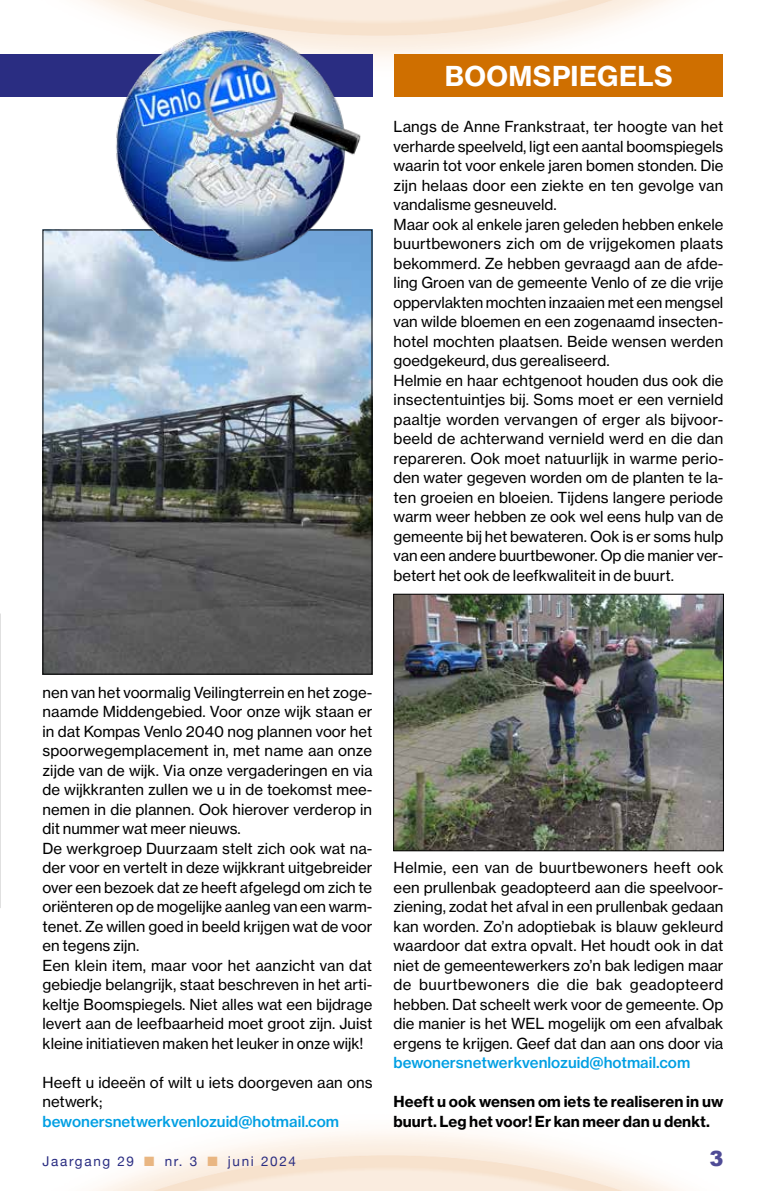
<style>
.page{position:relative;width:766px;height:1191px;background:#fff}
.page>*{position:absolute;margin:0;border:0;box-sizing:border-box;transform-origin:0 0}
.t1{font:27px "N Haas Grotesk TX Pro 75 Bd";letter-spacing:.015em;color:#fff}
.t2{font:900 21px "Arial";color:#4f4b96}
.t3{font:15px/19.5px "N Haas Grotesk TX Pro 55 Rg";color:#000}
.t4{font:15px/19.5px "N Haas Grotesk TX Pro 75 Bd";color:#000}
.t5{font:15px "N Haas Grotesk TX Pro 65 Md";color:#009fe3}
.t6{font:13.5px "Helvetica Neue";letter-spacing:.125em;color:#2a2d82}
.s1{color:#e9b682}
</style>
<div class="page">
<img style="left:86px;top:0;width:584px;height:82px">
<div style="left:0;top:54px;width:372px;height:43px;background:#2a2d82"></div>
<svg style="left:0;top:613px;width:1px;height:295px"></svg>
<div style="left:394px;top:54px;width:329px;height:43px;background:#cf6f00"></div>
<img style="left:395px;top:596px;width:326px;height:253px">
<div style="left:393px;top:594px;width:330px;height:257px;border:1px solid #000"></div>
<img style="left:45px;top:232px;width:325px;height:440px">
<img style="left:98px;top:8px;width:272px;height:272px">
<h1 class="t1" style="left:445px;top:59px;width:229px">BOOMSPIEGELS</h1>
<p class="t3" style="left:393px;top:117px;width:331px">Langs de Anne Frankstraat, ter hoogte van het verharde speelveld, ligt een aantal boomspiegels waarin tot voor enkele jaren bomen stonden. Die zijn helaas door een ziekte en ten gevolge van vandalisme gesneuveld.<br>Maar ook al enkele jaren geleden hebben enkele buurtbewoners zich om de vrijgekomen plaats bekommerd. Ze hebben gevraagd aan de afde&shy;ling Groen van de gemeente Venlo of ze die vrije oppervlakten mochten inzaaien met een mengsel van wilde bloemen en een zogenaamd insecten&shy;hotel mochten plaatsen. Beide wensen werden goedgekeurd, dus gerealiseerd.<br>Helmie en haar echtgenoot houden dus ook die insectentuintjes bij. Soms moet er een vernield paaltje worden vervangen of erger als bijvoor&shy;beeld de achterwand vernield werd en die dan repareren. Ook moet natuurlijk in warme perio&shy;den water gegeven worden om de planten te la&shy;ten groeien en bloeien. Tijdens langere periode warm weer hebben ze ook wel eens hulp van de gemeente bij het bewateren. Ook is er soms hulp van een andere buurtbewoner. Op die manier ver&shy;betert het ook de leefkwaliteit in de buurt.</p>
<p class="t3" style="left:43px;top:682px;width:331px">nen van het voormalig Veilingterrein en het zoge&shy;naamde Middengebied. Voor onze wijk staan er in dat Kompas Venlo 2040 nog plannen voor het spoorwegemplacement in, met name aan onze zijde van de wijk. Via onze vergaderingen en via de wijkkranten zullen we u in de toekomst mee&shy;nemen in die plannen. Ook hierover verderop in dit nummer wat meer nieuws.<br>De werkgroep Duurzaam stelt zich ook wat na&shy;der voor en vertelt in deze wijkkrant uitgebreider over een bezoek dat ze heeft afgelegd om zich te oriënteren op de mogelijke aanleg van een warm&shy;tenet. Ze willen goed in beeld krijgen wat de voor en tegens zijn.<br>Een klein item, maar voor het aanzicht van dat gebiedje belangrijk, staat beschreven in het arti&shy;keltje Boomspiegels. Niet alles wat een bijdrage levert aan de leefbaarheid moet groot zijn. Juist kleine initiatieven maken het leuker in onze wijk!</p>
<p class="t3" style="left:43px;top:1072px;width:331px">Heeft u ideeën of wilt u iets doorgeven aan ons netwerk;</p>
<p class="t5" style="left:43px;top:1112px;width:298px">bewonersnetwerkvenlozuid@hotmail.com</p>
<p class="t3" style="left:393px;top:858px;width:331px;text-align:justify">Helmie, een van de buurtbewoners heeft ook een prullenbak geadopteerd aan die speelvoor&shy;ziening, zodat het afval in een prullenbak gedaan kan worden. Zo’n adoptiebak is blauw gekleurd waardoor dat extra opvalt. Het houdt ook in dat niet de gemeentewerkers zo’n bak ledigen maar de buurtbewoners die die bak geadopteerd hebben. Dat scheelt werk voor de gemeente. Op die manier is het WEL mogelijk om een afvalbak ergens te krijgen. Geef dat dan aan ons door via</p>
<p class="t5" style="left:393px;top:1053px;width:298px">bewonersnetwerkvenlozuid@hotmail.com</p>
<p class="t4" style="left:393px;top:1092px;width:331px">Heeft u ook wensen om iets te realiseren in uw buurt. Leg het voor! Er kan meer dan u denkt.</p>
<p class="t6" style="left:43px;top:1151px;width:255px">Jaargang 29 <span class="s1">■</span> nr. 3 <span class="s1">■</span> juni 2024</p>
<h2 class="t2" style="left:709px;top:1143px;width:16px">3</h2>
</div>
